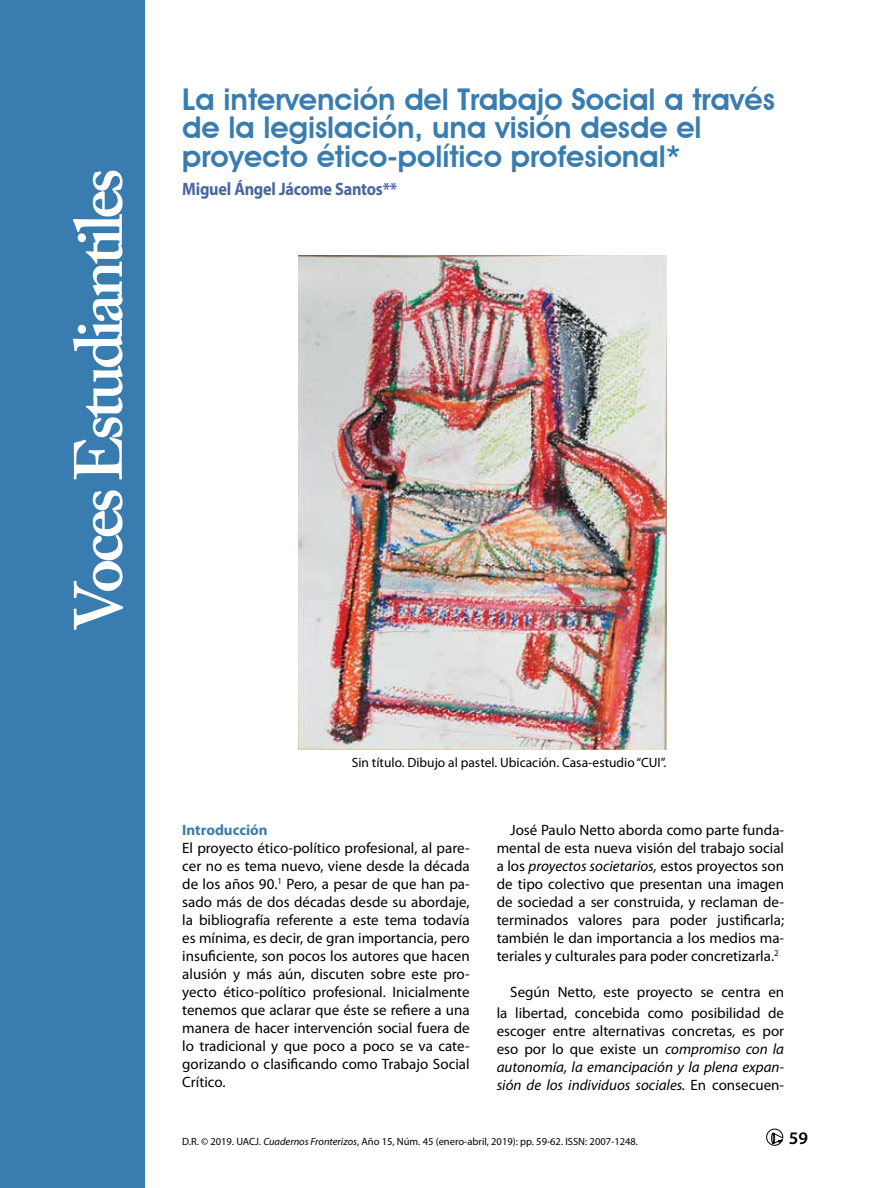
<style>
.page{position:relative;width:891px;height:1188px;background:#fff}
.page>*{position:absolute;margin:0;border:0;box-sizing:border-box;transform-origin:0 0}
.t1{font:600 67.5px "Adobe Caslon Pro";letter-spacing:-.06em;color:#fff}
.t2{font:600 30px/28.5px "Avant Garde IT Cby BT";color:#397db0}
.t3{font:700 18px "Myriad Pro";letter-spacing:-.015em;color:#4a669e;scale:.9 1}
.t4{font:600 17.7px "Myriad Pro";color:#000}
.t5{font:15px/18px "Myriad Pro";color:#000;text-align:justify}
.t6{font:italic 15px/18px "Myriad Pro";color:#000;text-align:justify}
.t7{font:700 15px "Myriad Pro";color:#397db0}
.t8{font:13.5px "Myriad Pro";color:#000}
.t9{font:10.5px "Myriad Pro";color:#000}
.s1{font-style:italic}
.s2{font-style:normal}
</style>
<div class="page">
<div style="left:0;top:0;width:144px;height:1188px;background:#397db0"></div>
<svg style="left:766px;top:1129px;width:17px;height:17px"></svg>
<img style="left:299px;top:256px;width:367px;height:494px">
<h2 class="t2" style="left:182px;top:85px;width:594px">La intervención del Trabajo Social a través de la legislación, una visión desde el proyecto ético-político profesional*</h2>
<h1 class="t1" style="left:59px;top:631px;width:464px;rotate:-90deg">Voces Estudiantiles</h1>
<p class="t3" style="left:182px;top:178px;width:240px">Miguel Ángel Jácome Santos**</p>
<p class="t8" style="left:352px;top:754px;width:316px">Sin título. Dibujo al pastel. Ubicación. Casa-estudio “CUI”.</p>
<p class="t7" style="left:182px;top:820px;width:87px">Introducción</p>
<p class="t5" style="left:182px;top:838px;width:289px">El proyecto ético-político profesional, al pare&shy;cer no es tema nuevo, viene desde la década de los años 90.<sup>1</sup> Pero, a pesar de que han pa&shy;sado más de dos décadas desde su abordaje, la bibliografía referente a este tema todavía es mínima, es decir, de gran importancia, pero insuficiente, son pocos los autores que hacen alusión y más aún, discuten sobre este pro&shy;yecto ético-político profesional. Inicialmente tenemos que aclarar que éste se refiere a una manera de hacer intervención social fuera de lo tradicional y que poco a poco se va cate&shy;gorizando o clasificando como Trabajo Social Crítico.</p>
<p class="t5" style="left:497px;top:820px;width:289px;text-indent:14px">José Paulo Netto aborda como parte funda&shy;mental de esta nueva visión del trabajo social a los <span class="s1">proyectos societarios,</span> estos proyectos son de tipo colectivo que presentan una imagen de sociedad a ser construida, y reclaman de&shy;terminados valores para poder justificarla; también le dan importancia a los medios ma&shy;teriales y culturales para poder concretizarla.<sup>2</sup></p>
<p class="t5" style="left:497px;top:981px;width:289px;line-height:21px;text-align:right">Según Netto, este proyecto se centra en la libertad, concebida como posibilidad de</p>
<p class="t6" style="left:497px;top:1021px;width:289px"><span class="s2">escoger entre alternativas concretas, es por eso por lo que existe un</span> compromiso con la autonomía, la emancipación y la plena expan&shy;sión de los individuos sociales. <span class="s2">En consecuen-</span></p>
<p class="t9" style="left:182px;top:1135px;width:457px">D.R. © 2019. UACJ. <span class="s1">Cuadernos Fronterizos</span>, Año 15, Núm. 45 (enero-abril, 2019): pp. 59-62. ISSN: 2007-1248.</p>
<p class="t4" style="left:789px;top:1127px;width:21px">59</p>
</div>
